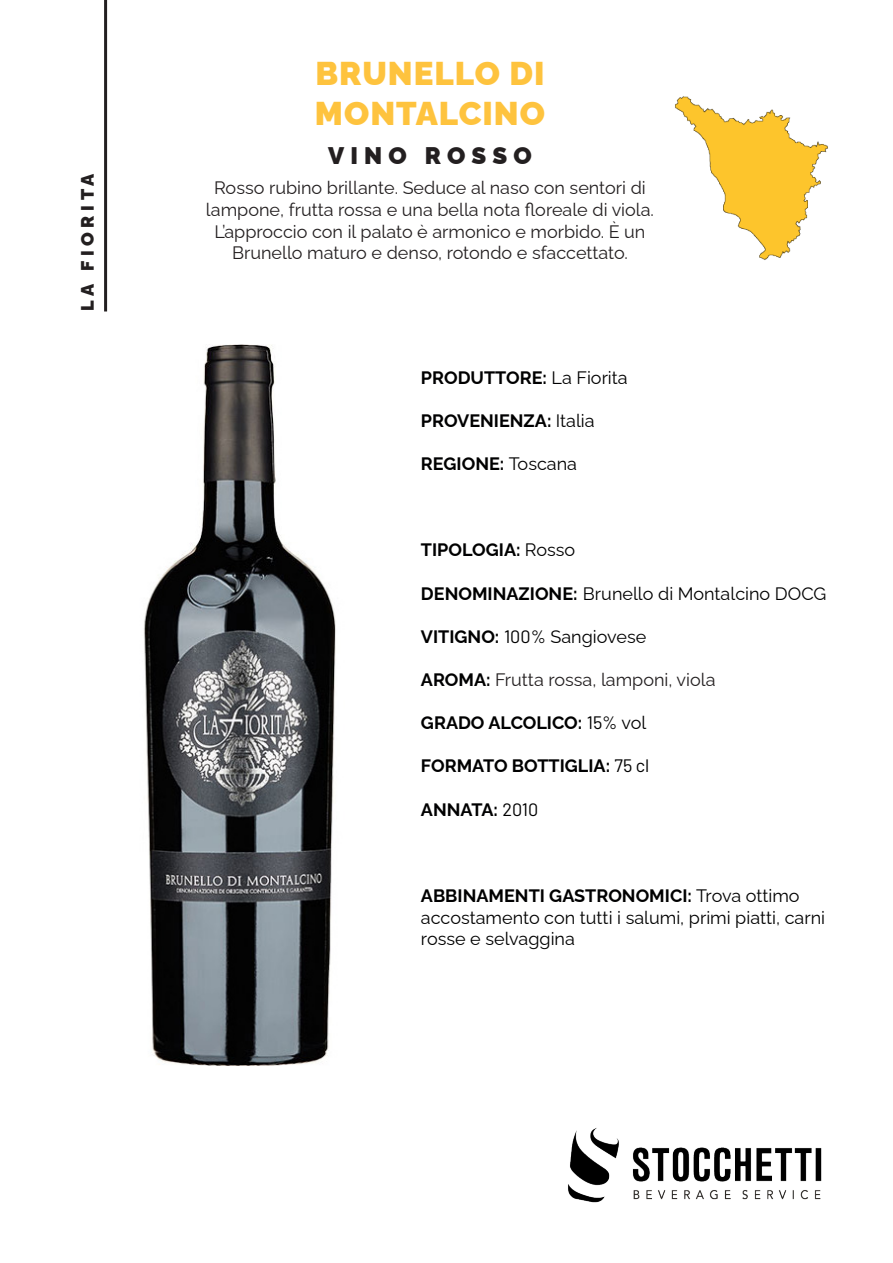
<style>
.page{position:relative;width:893px;height:1263px;background:#fff}
.page>*{position:absolute;margin:0;border:0;box-sizing:border-box;transform-origin:0 0}
.t1{font:900 33px "Raleway";letter-spacing:.03em;color:#fec33e}
.t2{font:900 24px "Raleway";letter-spacing:.26em;color:#231f20}
.t3{font:18px/21.6px "Raleway";color:#231f20;text-align:center}
.t4{font:18px/21.6px "Raleway";color:#000001}
.t5{font:700 18px "Raleway";color:#000001}
.t6{font:900 18px "Raleway";letter-spacing:.26em;color:#231f20}
.s1{font-weight:400}
.s2{font-weight:700}
.s3{font-family:"Barlow"}
.s4{font-weight:700;color:#000001}
.s5{font-family:"Barlow";font-weight:400}
</style>
<div class="page">
<img style="left:568px;top:1128px;width:254px;height:75px">
<img style="left:144px;top:345px;width:192px;height:720px">
<img style="left:675px;top:96px;width:153px;height:164px">
<hr style="left:104px;top:0;width:3px;height:311px;background:#231f20">
<p class="t6" style="left:73px;top:311px;width:139px;rotate:-90deg">LA FIORITA</p>
<p class="t1" style="left:316px;top:47px;width:230px">BRUNELLO DI</p>
<p class="t1" style="left:315px;top:87px;width:232px">MONTALCINO</p>
<p class="t2" style="left:328px;top:137px;width:205px">VINO ROSSO</p>
<p class="t3" style="left:206px;top:175px;width:450px">Rosso rubino brillante. Seduce al naso con sentori di lampone, frutta rossa e una bella nota floreale di viola.<br>L’approccio con il palato è armonico e morbido. È un Brunello maturo e denso, rotondo e sfaccettato.</p>
<p class="t5" style="left:421px;top:363px;width:208px">PRODUTTORE: <span class="s1">La Fiorita</span></p>
<p class="t5" style="left:421px;top:406px;width:175px">PROVENIENZA: <span class="s1">Italia</span></p>
<p class="t5" style="left:421px;top:449px;width:158px">REGIONE: <span class="s1">Toscana</span></p>
<p class="t5" style="left:421px;top:536px;width:156px">TIPOLOGIA: <span class="s1">Rosso</span></p>
<p class="t4" style="left:421px;top:580px;width:407px"><span class="s2">DENOMINAZIONE:</span> Brunello di Montalcino DOCG</p>
<p class="t4" style="left:421px;top:624px;width:227px"><span class="s2">VITIGNO:</span> <span class="s3">100%</span> Sangiovese</p>
<p class="t3" style="left:421px;top:667px;width:296px"><span class="s4">AROMA:</span> Frutta rossa, lamponi, viola</p>
<p class="t5" style="left:421px;top:708px;width:227px">GRADO ALCOLICO: <span class="s5">15%</span> <span class="s1">vol</span></p>
<p class="t5" style="left:421px;top:752px;width:230px">FORMATO BOTTIGLIA: <span class="s5">75 cl</span></p>
<p class="t5" style="left:421px;top:795px;width:119px">ANNATA: <span class="s5">2010</span></p>
<p class="t4" style="left:421px;top:883px;width:406px"><span class="s2">ABBINAMENTI GASTRONOMICI:</span> Trova ottimo accostamento con tutti i salumi, primi piatti, carni rosse e selvaggina</p>
</div>
